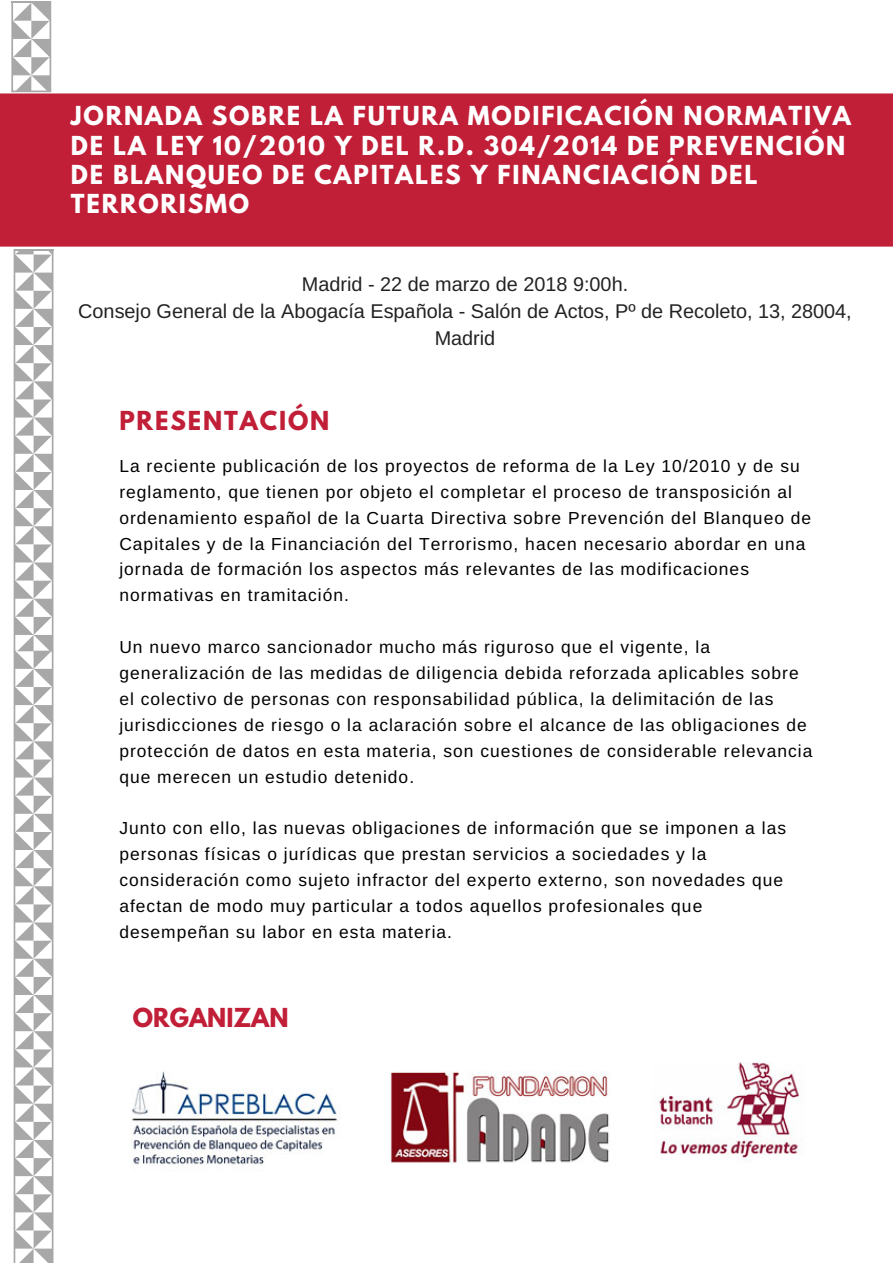
<style>
.page{position:relative;width:893px;height:1263px;background:#fff}
.page>*{position:absolute;margin:0;border:0;box-sizing:border-box;transform-origin:0 0}
.t1{font:700 23.25px/29.2px "League Spartan";letter-spacing:.075em;color:#fff}
.t2{font:700 23.25px "League Spartan";letter-spacing:.08em;color:#c11e37}
.t3{font:700 23.25px "League Spartan";color:#c11e37}
.t4{font:19.8px/27px "Arimo";color:#222;text-align:center}
.t5{font:17.4px/26px "Arimo";letter-spacing:.06em;color:#000}
</style>
<div class="page">
<div style="left:0;top:93px;width:893px;height:154px;background:#c11e37"></div>
<svg style="left:11px;top:3px;width:40px;height:89px"></svg>
<hr style="left:11px;top:1px;width:40px;height:2px;background:#a8a8a8">
<svg style="left:14px;top:251px;width:39px;height:1012px"></svg>
<hr style="left:14px;top:249px;width:39px;height:2px;background:#a8a8a8">
<img style="left:131px;top:1062px;width:672px;height:103px">
<h1 class="t1" style="left:71px;top:104px;width:782px">JORNADA SOBRE LA FUTURA MODIFICACIÓN NORMATIVA DE LA LEY 10/2010 Y DEL R.D. 304/2014 DE PREVENCIÓN DE BLANQUEO DE CAPITALES Y FINANCIACIÓN DEL TERRORISMO</h1>
<p class="t4" style="left:78px;top:270px;width:775px">Madrid - 22 de marzo de 2018 9:00h.<br>Consejo General de la Abogacía Española - Salón de Actos, Pº de Recoleto, 13, 28004,<br>Madrid</p>
<h1 class="t2" style="left:119px;top:409px;width:211px">PRESENTACIÓN</h1>
<p class="t5" style="left:119px;top:453px;width:693px">La reciente publicación de los proyectos de reforma de la Ley 10/2010 y de su reglamento, que tienen por objeto el completar el proceso de transposición al ordenamiento español de la Cuarta Directiva sobre Prevención del Blanqueo de Capitales y de la Financiación del Terrorismo, hacen necesario abordar en una jornada de formación los aspectos más relevantes de las modificaciones normativas en tramitación.</p>
<p class="t5" style="left:119px;top:634px;width:694px">Un nuevo marco sancionador mucho más riguroso que el vigente, la generalización de las medidas de diligencia debida reforzada aplicables sobre el colectivo de personas con responsabilidad pública, la delimitación de las jurisdicciones de riesgo o la aclaración sobre el alcance de las obligaciones de protección de datos en esta materia, son cuestiones de considerable relevancia que merecen un estudio detenido.</p>
<p class="t5" style="left:119px;top:815px;width:668px">Junto con ello, las nuevas obligaciones de información que se imponen a las personas físicas o jurídicas que prestan servicios a sociedades y la consideración como sujeto infractor del experto externo, son novedades que afectan de modo muy particular a todos aquellos profesionales que desempeñan su labor en esta materia.</p>
<h1 class="t3" style="left:133px;top:1006px;width:157px">ORGANIZAN</h1>
</div>
